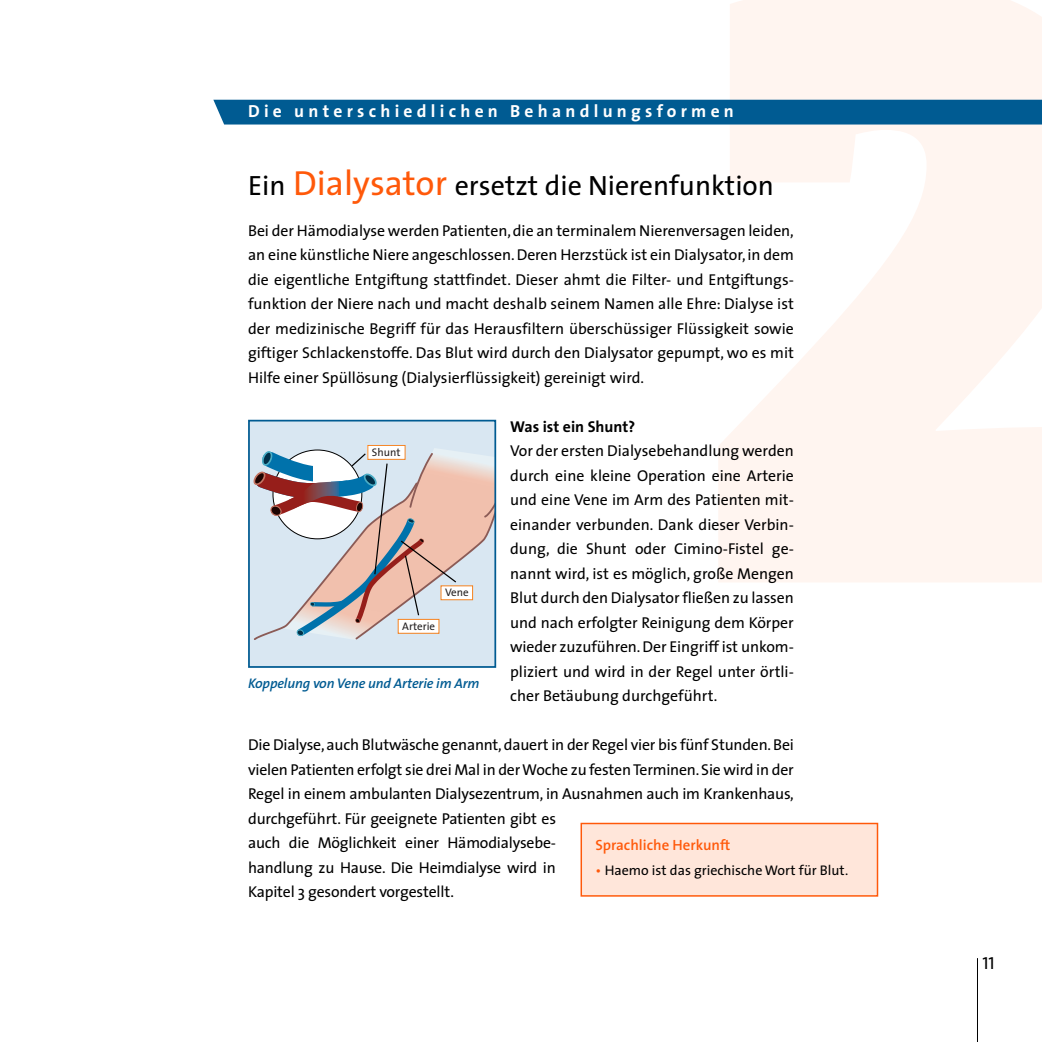
<style>
.page{position:relative;width:1042px;height:1042px;background:#fff}
.page>*{position:absolute;margin:0;border:0;box-sizing:border-box;transform-origin:0 0}
.t1{font:28px "The Sans";color:#000}
.t2{font:700 17.5px "The Sans";letter-spacing:.245em;color:#fff}
.t3{font:17.5px "The Sans Caps";color:#000}
.t4{font:15.75px/24.5px "The Sans";letter-spacing:-.01em;color:#000;text-align:justify}
.t5{font:700 15.75px "The Sans";color:#000}
.t6{font:600 14.88px "The Sans";color:#ff590a}
.t7{font:14px "The Sans";color:#000}
.t8{font:italic 600 14px "The Sans";letter-spacing:-.01em;color:#005b92}
.t9{font:11.03px "The Sans";color:#231f20}
.s1{font-size:35px;color:#ff590a}
.s2{color:#ff590a}
</style>
<div class="page">
<hr style="left:977px;top:958px;width:1px;height:84px;background:#000">
<div style="left:251px;top:423px;width:242px;height:242px;background:#d9e7f2"></div>
<svg style="left:253px;top:445px;width:240px;height:195px"></svg>
<div style="left:248px;top:420px;width:248px;height:248px;border:2px solid #005b92"></div>
<div style="left:213px;top:100px;width:829px;height:24px;background:#005b92"></div>
<div style="left:581px;top:823px;width:296px;height:73px;background:#ffe6da"></div>
<div style="left:580px;top:823px;width:298px;height:73px;border:1px solid #ff590a"></div>
<p class="t2" style="left:248px;top:102px;width:487px">Die unterschiedlichen Behandlungsformen</p>
<h1 class="t1" style="left:248px;top:175px;width:527px">Ein <span class="s1">Dialysator</span> ersetzt die Nierenfunktion</h1>
<p class="t4" style="left:248px;top:219px;width:547px">Bei der Hämodialyse werden Patienten, die an terminalem Nierenversagen leiden, an eine künstliche Niere angeschlossen. Deren Herzstück ist ein Dialysator, in dem die eigentliche Entgiftung stattfindet. Dieser ahmt die Filter- und Entgiftungs&shy;funktion der Niere nach und macht deshalb seinem Namen alle Ehre: Dialyse ist der medizinische Begriff für das Herausfiltern überschüssiger Flüssigkeit sowie giftiger Schlackenstoffe. Das Blut wird durch den Dialysator gepumpt, wo es mit Hilfe einer Spüllösung (Dialysierflüssigkeit) gereinigt wird.</p>
<p class="t5" style="left:510px;top:418px;width:127px">Was ist ein Shunt?</p>
<p class="t4" style="left:510px;top:440px;width:285px">Vor der ersten Dialysebehandlung werden durch eine kleine Operation eine Arterie und eine Vene im Arm des Patienten mit&shy;einander verbunden. Dank dieser Verbin&shy;dung, die Shunt oder Cimino-Fistel ge&shy;nannt wird, ist es möglich, große Mengen Blut durch den Dialysator fließen zu lassen und nach erfolgter Reinigung dem Körper wieder zuzuführen. Der Eingriff ist unkom&shy;pliziert und wird in der Regel unter örtli&shy;cher Betäubung durchgeführt.</p>
<p class="t4" style="left:248px;top:734px;width:547px;text-align:left">Die Dialyse, auch Blutwäsche genannt, dauert in der Regel vier bis fünf Stunden. Bei vielen Patienten erfolgt sie drei Mal in der Woche zu festen Terminen. Sie wird in der Regel in einem ambulanten Dialysezentrum, in Ausnahmen auch im Krankenhaus, durchgeführt. Für geeignete Patienten gibt es<br>auch die Möglichkeit einer Hämodialysebe-<br>handlung zu Hause. Die Heimdialyse wird in<br>Kapitel 3 gesondert vorgestellt.</p>
<p class="t9" style="left:372px;top:447px;width:30px">Shunt</p>
<p class="t9" style="left:445px;top:588px;width:25px">Vene</p>
<p class="t9" style="left:402px;top:622px;width:34px">Arterie</p>
<p class="t8" style="left:248px;top:678px;width:233px">Koppelung von Vene und Arterie im Arm</p>
<p class="t6" style="left:595px;top:839px;width:137px">Sprachliche Herkunft</p>
<p class="t7" style="left:595px;top:864px;width:254px"><span class="s2">•</span> Haemo ist das griechische Wort für Blut.</p>
<p class="t3" style="left:982px;top:952px;width:14px">11</p>
</div>
